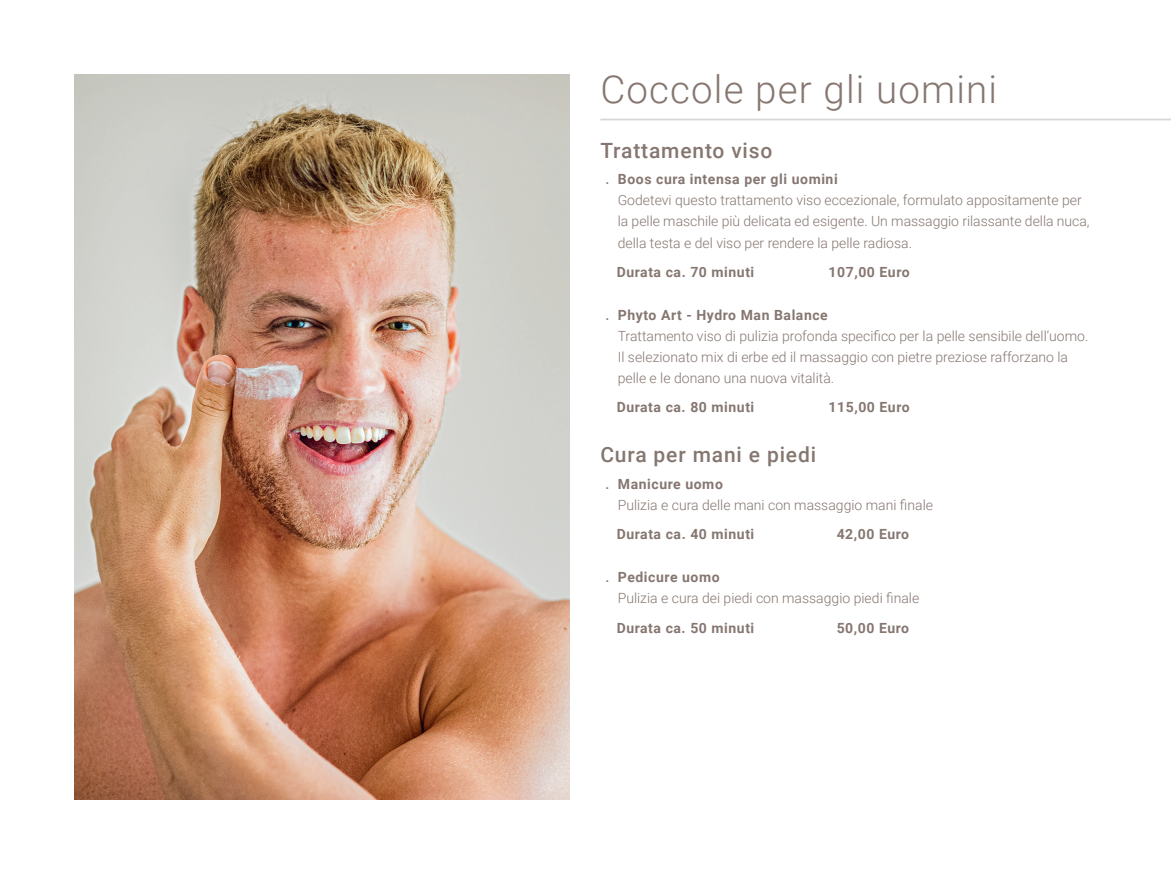
<style>
.page{position:relative;width:1171px;height:874px;background:#fff}
.page>*{position:absolute;margin:0;border:0;box-sizing:border-box;transform-origin:0 0}
.t1{font:300 38.5px "Roboto";letter-spacing:.03em;color:#857670}
.t2{font:500 21px "Roboto";letter-spacing:.04em;color:#857670}
.t3{font:300 14px/21px "Roboto";color:#857670}
.t4{font:700 14px "Roboto";letter-spacing:.04em;color:#857670}
.s1{font-weight:500}
.s2{font-weight:700}
</style>
<div class="page">
<img style="left:74px;top:74px;width:496px;height:725px">
<hr style="left:600px;top:119px;width:571px;height:1px;background:#b2aea5">
<h1 class="t1" style="left:600px;top:63px;width:398px">Coccole per gli uomini</h1>
<h2 class="t2" style="left:600px;top:135px;width:174px">Trattamento viso</h2>
<p class="t3" style="left:618px;top:168px;width:473px;text-indent:-12px"><span class="s1">.</span> <span class="s2">Boos cura intensa per gli uomini<br></span>Godetevi questo trattamento viso eccezionale, formulato appositamente per la pelle maschile più delicata ed esigente. Un massaggio rilassante della nuca, della testa e del viso per rendere la pelle radiosa.</p>
<p class="t4" style="left:617px;top:262px;width:139px">Durata ca. 70 minuti</p>
<p class="t4" style="left:828px;top:262px;width:83px">107,00 Euro</p>
<p class="t3" style="left:618px;top:304px;width:472px;text-indent:-12px"><span class="s1">.</span> <span class="s2">Phyto Art - Hydro Man Balance<br></span>Trattamento viso di pulizia profonda specifico per la pelle sensibile dell‘uomo.<br>Il selezionato mix di erbe ed il massaggio con pietre preziose rafforzano la pelle e le donano una nuova vitalità.</p>
<p class="t4" style="left:617px;top:397px;width:139px">Durata ca. 80 minuti</p>
<p class="t4" style="left:828px;top:397px;width:83px">115,00 Euro</p>
<h2 class="t2" style="left:600px;top:439px;width:217px">Cura per mani e piedi</h2>
<p class="t3" style="left:618px;top:472px;width:317px;text-indent:-12px"><span class="s1">.</span> <span class="s2">Manicure uomo<br></span>Pulizia e cura delle mani con massaggio mani finale</p>
<p class="t4" style="left:617px;top:523px;width:139px">Durata ca. 40 minuti</p>
<p class="t4" style="left:837px;top:523px;width:74px">42,00 Euro</p>
<p class="t3" style="left:618px;top:566px;width:303px;text-indent:-12px"><span class="s1">.</span> <span class="s2">Pedicure uomo<br></span>Pulizia e cura dei piedi con massaggio piedi finale</p>
<p class="t4" style="left:617px;top:617px;width:139px">Durata ca. 50 minuti</p>
<p class="t4" style="left:836px;top:617px;width:74px">50,00 Euro</p>
</div>
